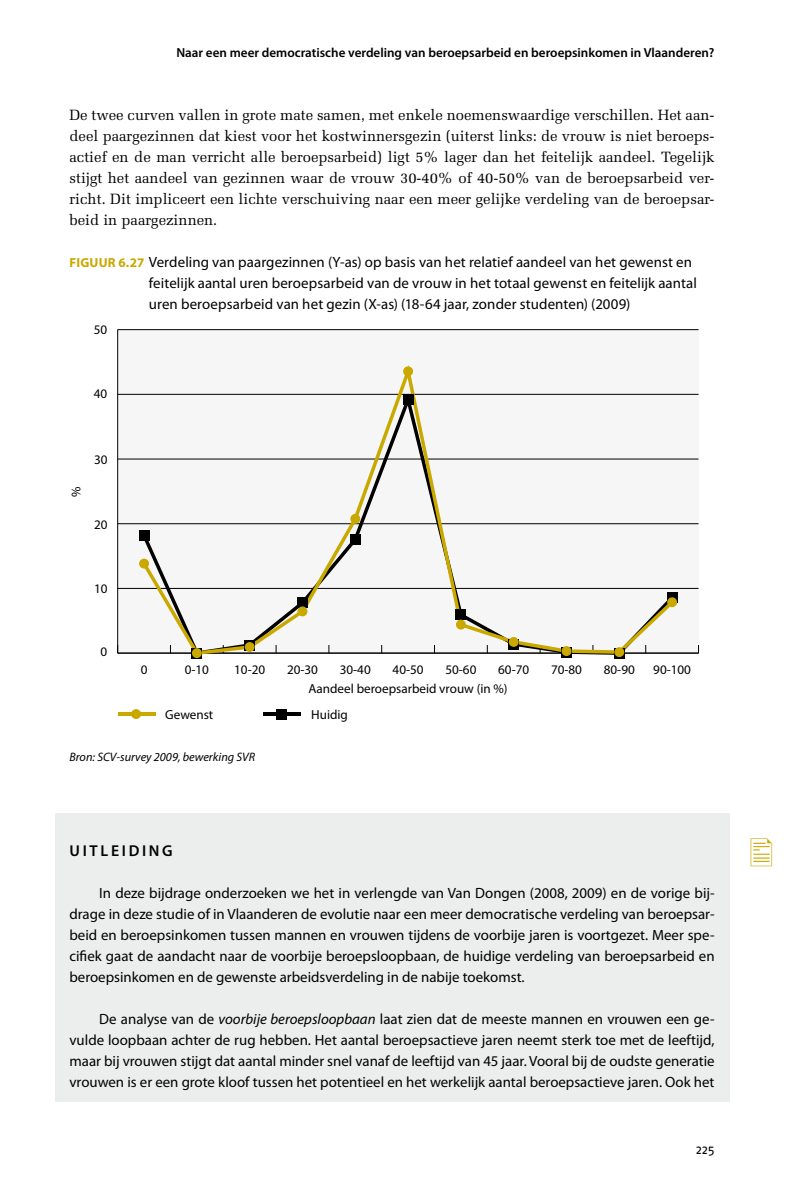
<style>
.page{position:relative;width:794px;height:1191px;background:#fff}
.page>*{position:absolute;margin:0;border:0;box-sizing:border-box;transform-origin:0 0}
.t1{font:600 15.75px "Myriad Pro";letter-spacing:.17em;color:#000}
.t2{font:14.88px/21px "Myriad Pro";letter-spacing:.005em;color:#000;text-align:justify}
.t3{font:14.88px/21px "Melior";color:#000;text-align:justify}
.t4{font:13.12px "Myriad Pro";color:#000}
.t5{font:600 13.12px "Myriad Pro";color:#000}
.t6{font:13.12px "Fago No";color:#000}
.t7{font:italic 12.25px "Myriad Pro";color:#000}
.s1{font-weight:700;font-size:13.12px;color:#c9a800}
.s2{font-style:italic}
</style>
<div class="page">
<div style="left:55px;top:813px;width:674px;height:288px;background:#eceded"></div>
<div style="left:118px;top:330px;width:580px;height:323px;background:#f6f6f6"></div>
<hr style="left:117px;top:330px;width:1px;height:323px;background:#000">
<hr style="left:118px;top:653px;width:580px;height:1px;background:#000">
<hr style="left:118px;top:588px;width:580px;height:1px;background:#000">
<hr style="left:118px;top:523px;width:580px;height:1px;background:#000">
<hr style="left:118px;top:459px;width:580px;height:1px;background:#000">
<hr style="left:118px;top:394px;width:580px;height:1px;background:#000">
<hr style="left:118px;top:329px;width:580px;height:1px;background:#000">
<hr style="left:263px;top:712px;width:38px;height:4px;background:#000">
<hr style="left:118px;top:712px;width:37px;height:4px;background:#c9a800">
<svg style="left:143px;top:365px;width:530px;height:290px"></svg>
<div style="left:276px;top:709px;width:11px;height:10px;background:#000"></div>
<div style="left:139px;top:530px;width:10px;height:10px;background:#000"></div>
<svg style="left:192px;top:648px;width:10px;height:10px"></svg>
<svg style="left:244px;top:640px;width:11px;height:10px"></svg>
<div style="left:297px;top:597px;width:11px;height:11px;background:#000"></div>
<div style="left:350px;top:534px;width:10px;height:10px;background:#000"></div>
<div style="left:403px;top:394px;width:10px;height:11px;background:#000"></div>
<div style="left:455px;top:609px;width:11px;height:11px;background:#000"></div>
<svg style="left:508px;top:639px;width:11px;height:10px"></svg>
<svg style="left:561px;top:647px;width:11px;height:10px"></svg>
<svg style="left:614px;top:648px;width:10px;height:10px"></svg>
<div style="left:667px;top:592px;width:10px;height:11px;background:#000"></div>
<div style="left:131px;top:709px;width:10px;height:10px;background:#c9a800;border-radius:50%"></div>
<div style="left:139px;top:558px;width:10px;height:10px;background:#c9a800;border-radius:50%"></div>
<div style="left:192px;top:648px;width:10px;height:10px;background:#c9a800;border-radius:50%"></div>
<div style="left:245px;top:642px;width:10px;height:10px;background:#c9a800;border-radius:50%"></div>
<div style="left:297px;top:606px;width:10px;height:10px;background:#c9a800;border-radius:50%"></div>
<div style="left:350px;top:514px;width:10px;height:10px;background:#c9a800;border-radius:50%"></div>
<div style="left:403px;top:366px;width:10px;height:10px;background:#c9a800;border-radius:50%"></div>
<div style="left:456px;top:619px;width:10px;height:10px;background:#c9a800;border-radius:50%"></div>
<div style="left:509px;top:637px;width:9px;height:10px;background:#c9a800;border-radius:50%"></div>
<div style="left:561px;top:646px;width:10px;height:10px;background:#c9a800;border-radius:50%"></div>
<div style="left:614px;top:647px;width:10px;height:10px;background:#c9a800;border-radius:50%"></div>
<div style="left:667px;top:597px;width:10px;height:10px;background:#c9a800;border-radius:50%"></div>
<p class="t5" style="left:176px;top:44px;width:540px">Naar een meer democratische verdeling van beroepsarbeid en beroepsinkomen in Vlaanderen?</p>
<p class="t3" style="left:69px;top:105px;width:646px">De twee curven vallen in grote mate samen, met enkele noemenswaardige verschillen. Het aan&shy;deel paargezinnen dat kiest voor het kostwinnersgezin (uiterst links: de vrouw is niet beroeps&shy;actief en de man verricht alle beroepsarbeid) ligt 5% lager dan het feitelijk aandeel. Tegelijk stijgt het aandeel van gezinnen waar de vrouw 30-40% of 40-50% van de beroepsarbeid ver&shy;richt. Dit impliceert een lichte verschuiving naar een meer gelijke verdeling van de beroepsar&shy;beid in paargezinnen.</p>
<p class="t2" style="left:149px;top:251px;width:549px;text-align:left;text-indent:-79px"><span class="s1">FIGUUR 6.27</span> Verdeling van paargezinnen (Y-as) op basis van het relatief aandeel van het gewenst en feitelijk aantal uren beroepsarbeid van de vrouw in het totaal gewenst en feitelijk aantal uren beroepsarbeid van het gezin (X-as) (18-64 jaar, zonder studenten) (2009)</p>
<p class="t4" style="left:94px;top:321px;width:15px">50</p>
<p class="t4" style="left:94px;top:386px;width:15px">40</p>
<p class="t4" style="left:68px;top:496px;width:12px;rotate:-90deg">%</p>
<p class="t4" style="left:94px;top:451px;width:15px">30</p>
<p class="t4" style="left:94px;top:516px;width:15px">20</p>
<p class="t4" style="left:94px;top:580px;width:15px">10</p>
<p class="t4" style="left:100px;top:644px;width:8px">0</p>
<p class="t4" style="left:141px;top:661px;width:8px">0</p>
<p class="t4" style="left:185px;top:661px;width:26px">0-10</p>
<p class="t4" style="left:234px;top:661px;width:32px">10-20</p>
<p class="t4" style="left:287px;top:661px;width:32px">20-30</p>
<p class="t4" style="left:340px;top:661px;width:32px">30-40</p>
<p class="t4" style="left:392px;top:661px;width:32px">40-50</p>
<p class="t4" style="left:445px;top:661px;width:32px">50-60</p>
<p class="t4" style="left:498px;top:661px;width:32px">60-70</p>
<p class="t4" style="left:551px;top:661px;width:32px">70-80</p>
<p class="t4" style="left:604px;top:661px;width:32px">80-90</p>
<p class="t4" style="left:653px;top:661px;width:39px">90-100</p>
<p class="t4" style="left:308px;top:680px;width:201px">Aandeel beroepsarbeid vrouw (in %)</p>
<p class="t4" style="left:165px;top:706px;width:50px">Gewenst</p>
<p class="t4" style="left:311px;top:706px;width:38px">Huidig</p>
<p class="t7" style="left:69px;top:749px;width:187px">Bron: SCV-survey 2009, bewerking SVR</p>
<p class="t1" style="left:70px;top:840px;width:105px">U itleiding</p>
<p class="t2" style="left:69px;top:881px;width:646px;text-indent:30px">In deze bijdrage onderzoeken we het in verlengde van Van Dongen (2008, 2009) en de vorige bij&shy;drage in deze studie of in Vlaanderen de evolutie naar een meer democratische verdeling van beroepsar&shy;beid en beroepsinkomen tussen mannen en vrouwen tijdens de voorbije jaren is voortgezet. Meer spe&shy;cifiek gaat de aandacht naar de voorbije beroepsloopbaan, de huidige verdeling van beroepsarbeid en beroepsinkomen en de gewenste arbeidsverdeling in de nabije toekomst.</p>
<p class="t2" style="left:69px;top:1008px;width:646px;text-indent:30px">De analyse van de <span class="s2">voorbije beroepsloopbaan</span> laat zien dat de meeste mannen en vrouwen een ge&shy;vulde loopbaan achter de rug hebben. Het aantal beroepsactieve jaren neemt sterk toe met de leeftijd, maar bij vrouwen stijgt dat aantal minder snel vanaf de leeftijd van 45 jaar. Vooral bij de oudste generatie vrouwen is er een grote kloof tussen het potentieel en het werkelijk aantal beroepsactieve jaren. Ook het</p>
<p class="t6" style="left:696px;top:1141px;width:20px">225</p>
</div>
